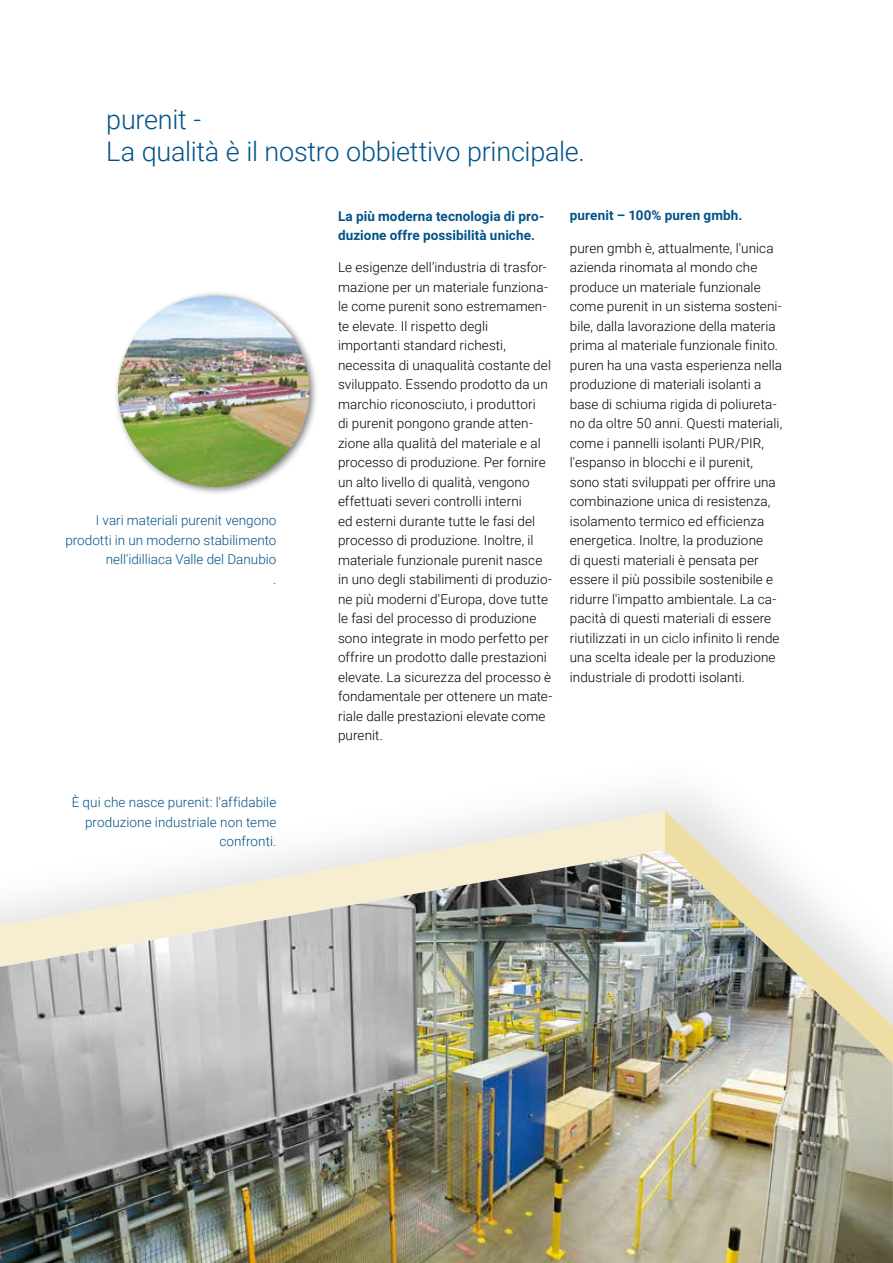
<style>
.page{position:relative;width:893px;height:1263px;background:#fff}
.page>*{position:absolute;margin:0;border:0;box-sizing:border-box;transform-origin:0 0}
.t1{font:300 27px/32.4px "Roboto";letter-spacing:-.01em;color:#005288}
.t2{font:300 13.5px/19.5px "Roboto";letter-spacing:.005em;color:#000}
.t3{font:300 13.5px/19.5px "Roboto";letter-spacing:.005em;color:#005288;text-align:right}
.t4{font:700 13.5px/19.5px "Roboto";letter-spacing:.005em;color:#005288}
.t5{font:300 12px "Roboto";color:#000}
</style>
<div class="page">
<svg style="left:322px;top:811px;width:343px;height:39px"></svg>
<svg style="left:665px;top:811px;width:97px;height:39px"></svg>
<img style="left:0;top:850px;width:893px;height:413px">
<hr style="left:892px;top:872px;width:1px;height:321px;background:#fcfaf0">
<div style="left:113px;top:291px;width:205px;height:205px;background:#000;opacity:.5"></div>
<img style="left:118px;top:296px;width:191px;height:191px;border-radius:96px">
<h1 class="t1" style="left:106px;top:102px;width:480px">purenit -<br>La qualità è il nostro obbiettivo principale.</h1>
<p class="t3" style="left:65px;top:510px;width:213px">I vari materiali purenit vengono prodotti in un moderno stabilimento nell'idilliaca Valle del Danubio<br>.</p>
<p class="t3" style="left:72px;top:792px;width:206px">È qui che nasce purenit: l'affidabile produzione industriale non teme confronti.</p>
<p class="t4" style="left:338px;top:206px;width:208px">La più moderna tecnologia di pro&shy;duzione offre possibilità uniche.</p>
<p class="t2" style="left:338px;top:257px;width:216px">Le esigenze dell’industria di trasfor&shy;mazione per un materiale funziona&shy;le come purenit sono estremamen&shy;te elevate. Il rispetto degli importanti standard richesti, necessita di unaqualità costante del sviluppato. Essendo prodotto da un marchio riconosciuto, i produttori<br>di purenit pongono grande atten&shy;zione alla qualità del materiale e al processo di produzione. Per fornire un alto livello di qualità, vengono effettuati severi controlli interni<br>ed esterni durante tutte le fasi del processo di produzione. Inoltre, il materiale funzionale purenit nasce in uno degli stabilimenti di produzio&shy;ne più moderni d'Europa, dove tutte le fasi del processo di produzione sono integrate in modo perfetto per offrire un prodotto dalle prestazioni elevate. La sicurezza del processo è fondamentale per ottenere un mate&shy;riale dalle prestazioni elevate come purenit.</p>
<p class="t4" style="left:570px;top:205px;width:174px">purenit – 100% puren gmbh.</p>
<p class="t2" style="left:570px;top:238px;width:214px">puren gmbh è, attualmente, l'unica azienda rinomata al mondo che produce un materiale funzionale come purenit in un sistema sosteni&shy;bile, dalla lavorazione della materia prima al materiale funzionale finito. puren ha una vasta esperienza nella produzione di materiali isolanti a base di schiuma rigida di poliureta&shy;no da oltre 50 anni. Questi materiali, come i pannelli isolanti PUR/PIR, l'espanso in blocchi e il purenit, sono stati sviluppati per offrire una combinazione unica di resistenza, isolamento termico ed efficienza energetica. Inoltre, la produzione<br>di questi materiali è pensata per essere il più possibile sostenibile e ridurre l'impatto ambientale. La ca&shy;pacità di questi materiali di essere riutilizzati in un ciclo infinito li rende una scelta ideale per la produzione industriale di prodotti isolanti.</p>
<p class="t5" style="left:89px;top:1207px;width:14px">12</p>
</div>
